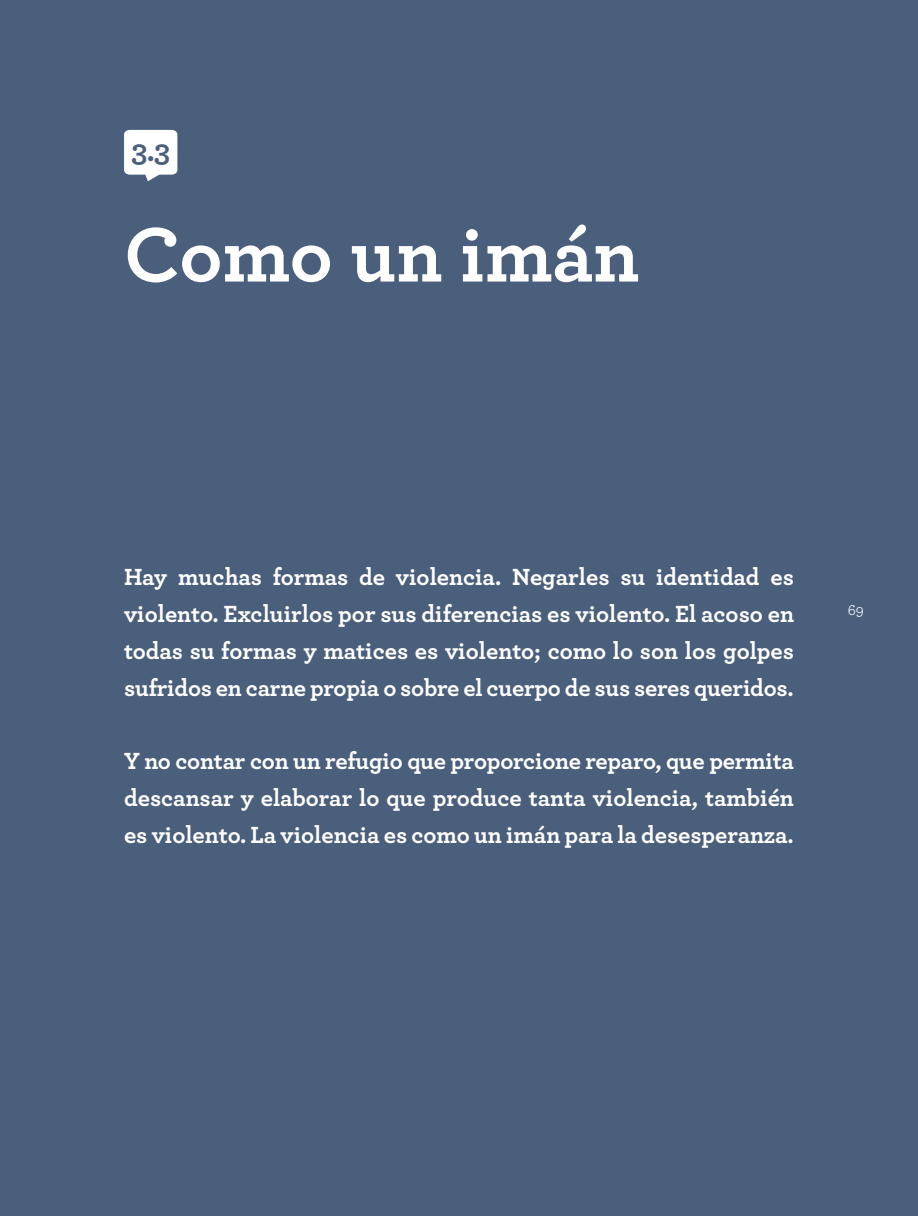
<style>
.page{position:relative;width:918px;height:1216px;background:#fff}
.page>*{position:absolute;margin:0;border:0;box-sizing:border-box;transform-origin:0 0}
.t1{font:700 80.85px "Archer";color:#fff}
.t2{font:700 31.5px "Archer";color:#4a5f7c}
.t3{font:700 24.5px/36.8px "Archer";letter-spacing:-.01em;color:#fff;text-align:justify}
.t4{font:15.75px "Archer";color:#fff}
</style>
<div class="page">
<div style="left:0;top:0;width:918px;height:1215px;background:#4a5f7c"></div>
<svg style="left:124px;top:130px;width:53px;height:51px"></svg>
<p class="t2" style="left:131px;top:126px;width:40px">3.3</p>
<h1 class="t1" style="left:124px;top:191px;width:517px">Como un imán</h1>
<p class="t3" style="left:124px;top:557px;width:671px">Hay muchas formas de violencia. Negarles su identidad es violento. Excluirlos por sus diferencias es violento. El acoso en todas su formas y matices es violento; como lo son los golpes sufridos en carne propia o sobre el cuerpo de sus seres queridos.</p>
<p class="t3" style="left:124px;top:741px;width:671px">Y no contar con un refugio que proporcione reparo, que permita descansar y elaborar lo que produce tanta violencia, también es violento. La violencia es como un imán para la desesperanza.</p>
<p class="t4" style="left:848px;top:599px;width:18px">69</p>
</div>
